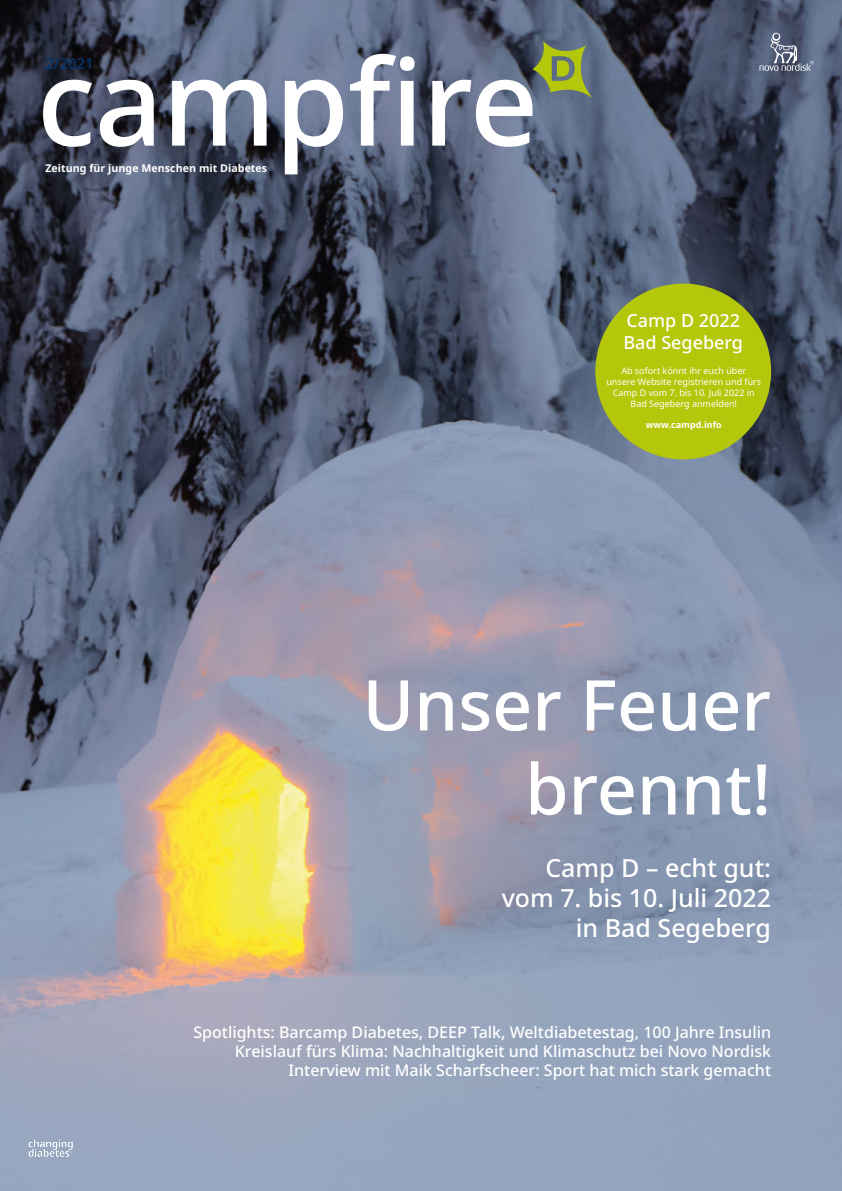
<style>
.page{position:relative;width:842px;height:1191px;background:#fff}
.page>*{position:absolute;margin:0;border:0;box-sizing:border-box;transform-origin:0 0}
.t1{font:500 120px "Apis";letter-spacing:-.01em;color:#fff}
.t2{font:500 70px/84px "Apis";color:#fff;text-align:right}
.t3{font:500 25px/30px "Apis";color:#fff;text-align:right}
.t4{font:500 18px/21.6px "Apis";color:#fff}
.t5{font:500 16px/19.2px "Apis";color:#fff;text-align:right}
.t6{font:500 15px "Apis";color:#033572}
.t7{font:700 10.6px "Apis";letter-spacing:.005em;color:#fff}
.t8{font:9px/10.8px "Apis";color:#fff;text-align:center}
.t9{font:700 9px "Apis";color:#fff}
</style>
<div class="page">
<img style="left:0;top:0;width:842px;height:1191px">
<svg style="left:759px;top:33px;width:55px;height:38px;background:#6c758b"></svg>
<svg style="left:532px;top:41px;width:60px;height:57px;background:#7e8f51"></svg>
<svg style="left:28px;top:1139px;width:45px;height:18px"></svg>
<div style="left:595px;top:283px;width:176px;height:176px;background:#b4c70a;border-radius:50%"></div>
<h1 class="t1" style="left:37px;top:18px;width:503px">campfire</h1>
<p class="t6" style="left:45px;top:52px;width:50px">2/2021</p>
<p class="t7" style="left:45px;top:161px;width:223px">Zeitung für junge Menschen mit Diabetes</p>
<p class="t4" style="left:623px;top:310px;width:121px">Camp D 2022<br>Bad Segeberg</p>
<p class="t8" style="left:606px;top:366px;width:156px">Ab sofort könnt ihr euch über unsere Website registrieren und fürs<br>Camp D vom 7. bis 10. Juli 2022 in<br>Bad Segeberg anmelden!</p>
<p class="t9" style="left:646px;top:419px;width:77px">www.campd.info</p>
<h2 class="t2" style="left:363px;top:664px;width:410px">Unser Feuer brennt!</h2>
<h3 class="t3" style="left:502px;top:854px;width:271px">Camp D – echt gut: vom 7. bis 10. Juli 2022 in Bad Segeberg</h3>
<p class="t5" style="left:193px;top:1023px;width:579px">Spotlights: Barcamp Diabetes, DEEP Talk, Weltdiabetestag, 100 Jahre Insulin<br>Kreislauf fürs Klima: Nachhaltigkeit und Klimaschutz bei Novo Nordisk<br>Interview mit Maik Scharfscheer: Sport hat mich stark gemacht</p>
</div>
